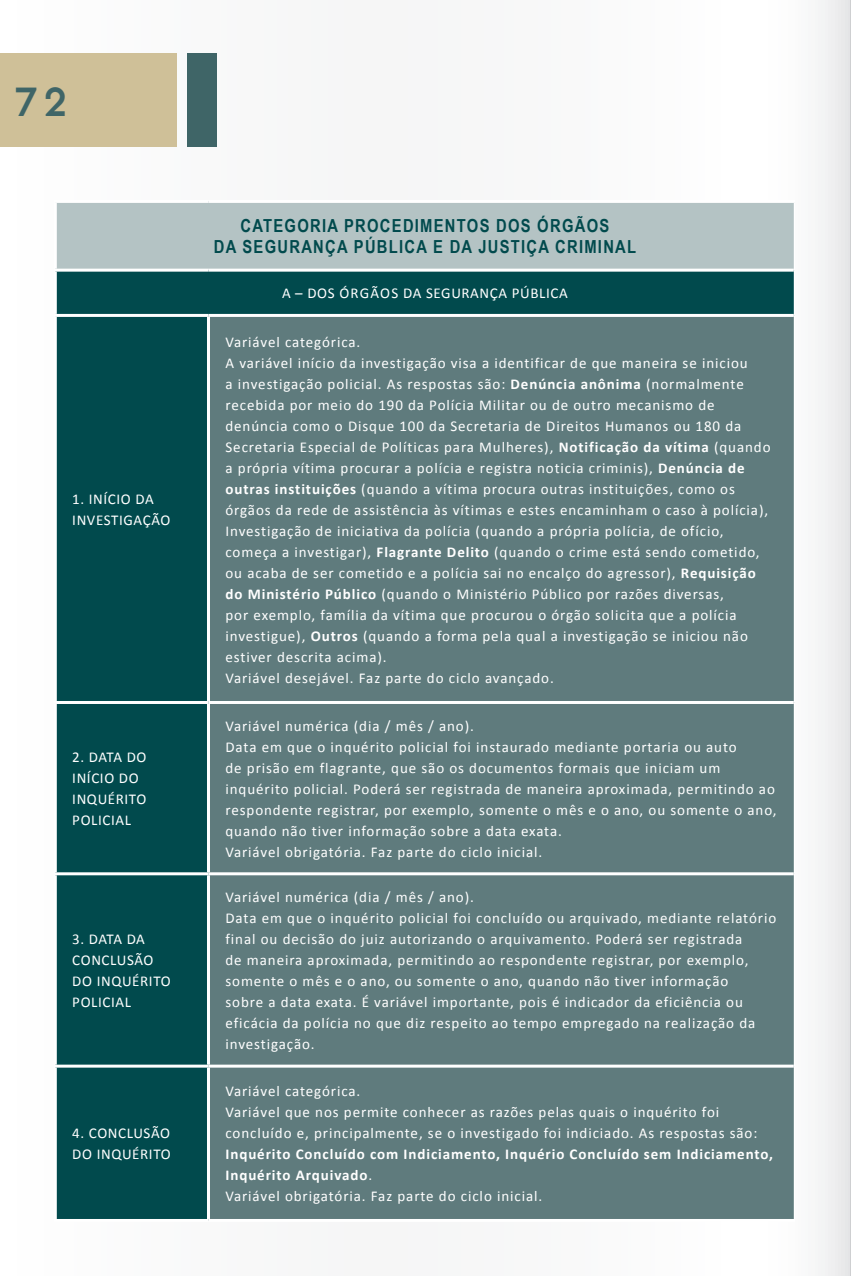
<style>
.page{position:relative;width:851px;height:1276px;background:#fff}
.page>*{position:absolute;margin:0;border:0;box-sizing:border-box;transform-origin:0 0}
.t1{font:42.6px "Base Nine";color:#3f6567}
.t2{font:700 18px/21.6px "Arial Narrow";letter-spacing:.07em;color:#014a4d}
.t3{font:15px/21px "Calibri";letter-spacing:.06em;color:#fff}
.t4{font:15px/21px "Calibri";letter-spacing:.04em;color:#fff}
.t5{font:700 15px/21px "Calibri";letter-spacing:.06em;color:#fff}
.s1{font-weight:700}
.s2{font-weight:400}
</style>
<div class="page">
<div style="left:0;top:0;width:850px;height:1276px;background:#f9f9f9"></div>
<svg style="left:850px;top:0;width:1px;height:1276px"></svg>
<div style="left:0;top:53px;width:176px;height:93px;background:#cfc098"></div>
<div style="left:187px;top:53px;width:30px;height:93px;background:#3f6567"></div>
<div style="left:55px;top:201px;width:739px;height:69px;background:#b4c3c4"></div>
<div style="left:57px;top:272px;width:736px;height:947px;background:#014a4d"></div>
<div style="left:210px;top:317px;width:583px;height:902px;background:#5f7b7d"></div>
<hr style="left:54px;top:203px;width:3px;height:66px;background:#fff">
<hr style="left:54px;top:272px;width:3px;height:42px;background:#fff">
<hr style="left:54px;top:317px;width:3px;height:384px;background:#fff">
<hr style="left:54px;top:704px;width:3px;height:168px;background:#fff">
<hr style="left:54px;top:875px;width:3px;height:189px;background:#fff">
<hr style="left:54px;top:1067px;width:3px;height:152px;background:#fff">
<hr style="left:54px;top:200px;width:154px;height:3px;background:#fff">
<hr style="left:208px;top:200px;width:586px;height:3px;background:#fff">
<hr style="left:54px;top:269px;width:154px;height:3px;background:#fff">
<hr style="left:208px;top:269px;width:585px;height:3px;background:#fff">
<hr style="left:54px;top:314px;width:154px;height:3px;background:#fff">
<hr style="left:54px;top:701px;width:154px;height:3px;background:#fff">
<hr style="left:54px;top:872px;width:154px;height:3px;background:#fff">
<hr style="left:54px;top:1064px;width:154px;height:3px;background:#fff">
<hr style="left:54px;top:1219px;width:154px;height:3px;background:#fff">
<hr style="left:207px;top:317px;width:3px;height:384px;background:#fff">
<hr style="left:207px;top:704px;width:3px;height:168px;background:#fff">
<hr style="left:207px;top:875px;width:3px;height:189px;background:#fff">
<hr style="left:207px;top:1067px;width:3px;height:152px;background:#fff">
<hr style="left:793px;top:203px;width:1px;height:67px;background:#fff">
<hr style="left:793px;top:270px;width:1px;height:45px;background:#fff">
<hr style="left:793px;top:315px;width:1px;height:387px;background:#fff">
<hr style="left:793px;top:702px;width:1px;height:172px;background:#fff">
<hr style="left:793px;top:874px;width:1px;height:192px;background:#fff">
<hr style="left:793px;top:1066px;width:1px;height:153px;background:#fff">
<hr style="left:208px;top:314px;width:585px;height:3px;background:#fff">
<hr style="left:208px;top:701px;width:585px;height:3px;background:#fff">
<hr style="left:208px;top:872px;width:585px;height:3px;background:#fff">
<hr style="left:208px;top:1064px;width:585px;height:3px;background:#fff">
<hr style="left:208px;top:1219px;width:586px;height:3px;background:#fff">
<h1 class="t1" style="left:13px;top:71px;width:58px">72</h1>
<p class="t4" style="left:72px;top:488px;width:100px">1. INÍCIO DA<br>INVESTIGAÇÃO</p>
<p class="t4" style="left:72px;top:747px;width:76px">2. DATA DO<br>INÍCIO DO<br>INQUÉRITO<br>POLICIAL</p>
<p class="t4" style="left:72px;top:928px;width:100px">3. DATA DA<br>CONCLUSÃO<br>DO INQUÉRITO<br>POLICIAL</p>
<p class="t4" style="left:72px;top:1123px;width:100px">4. CONCLUSÃO<br>DO INQUÉRITO</p>
<p class="t2" style="left:214px;top:213px;width:424px;text-indent:27px">CATEGORIA PROCEDIMENTOS DOS ÓRGÃOS<br>DA SEGURANÇA PÚBLICA E DA JUSTIÇA CRIMINAL</p>
<p class="t3" style="left:282px;top:283px;width:79px">A – DOS Órgãos</p>
<p class="t4" style="left:403px;top:283px;width:166px">DA SEGURANÇA PÚBLICA</p>
<p class="t3" style="left:225px;top:331px;width:546px">Variável categórica.<br>A variável início da investigação visa a identificar de que maneira se iniciou<br>a investigação policial. As respostas são: <span class="s1">Denúncia anônima</span> (normalmente recebida por meio do 190 da Polícia Militar ou de outro mecanismo de denúncia como o Disque 100 da Secretaria de Direitos Humanos ou 180 da Secretaria Especial de Políticas para Mulheres), <span class="s1">Notificação da vítima</span> (quando a própria vítima procurar a polícia e registra noticia criminis), <span class="s1">Denúncia de outras instituições</span> (quando a vítima procura outras instituições, como os órgãos da rede de assistência às vítimas e estes encaminham o caso à polícia), Investigação de iniciativa da polícia (quando a própria polícia, de ofício, começa a investigar), <span class="s1">Flagrante Delito</span> (quando o crime está sendo cometido, ou acaba de ser cometido e a polícia sai no encalço do agressor), <span class="s1">Requisição do Ministério Público</span> (quando o Ministério Público por razões diversas,<br>por exemplo, família da vítima que procurou o órgão solicita que a polícia investigue), <span class="s1">Outros</span> (quando a forma pela qual a investigação se iniciou não estiver descrita acima).<br>Variável desejável. Faz parte do ciclo avançado.</p>
<p class="t3" style="left:225px;top:715px;width:552px">Variável numérica (dia / mês / ano).<br>Data em que o inquérito policial foi instaurado mediante portaria ou auto<br>de prisão em flagrante, que são os documentos formais que iniciam um inquérito policial. Poderá ser registrada de maneira aproximada, permitindo ao respondente registrar, por exemplo, somente o mês e o ano, ou somente o ano, quando não tiver informação sobre a data exata.<br>Variável obrigatória. Faz parte do ciclo inicial.</p>
<p class="t3" style="left:225px;top:886px;width:552px">Variável numérica (dia / mês / ano).<br>Data em que o inquérito policial foi concluído ou arquivado, mediante relatório final ou decisão do juiz autorizando o arquivamento. Poderá ser registrada<br>de maneira aproximada, permitindo ao respondente registrar, por exemplo, somente o mês e o ano, ou somente o ano, quando não tiver informação<br>sobre a data exata. É variável importante, pois é indicador da eficiência ou eficácia da polícia no que diz respeito ao tempo empregado na realização da investigação.</p>
<p class="t3" style="left:225px;top:1081px;width:533px">Variável categórica.<br>Variável que nos permite conhecer as razões pelas quais o inquérito foi concluído e, principalmente, se o investigado foi indiciado. As respostas são:</p>
<p class="t5" style="left:225px;top:1144px;width:549px">Inquérito Concluído com Indiciamento, Inquério Concluído sem Indiciamento,<br>Inquérito Arquivado<span class="s2">.<br>Variável obrigatória. Faz parte do ciclo inicial.</span></p>
</div>
